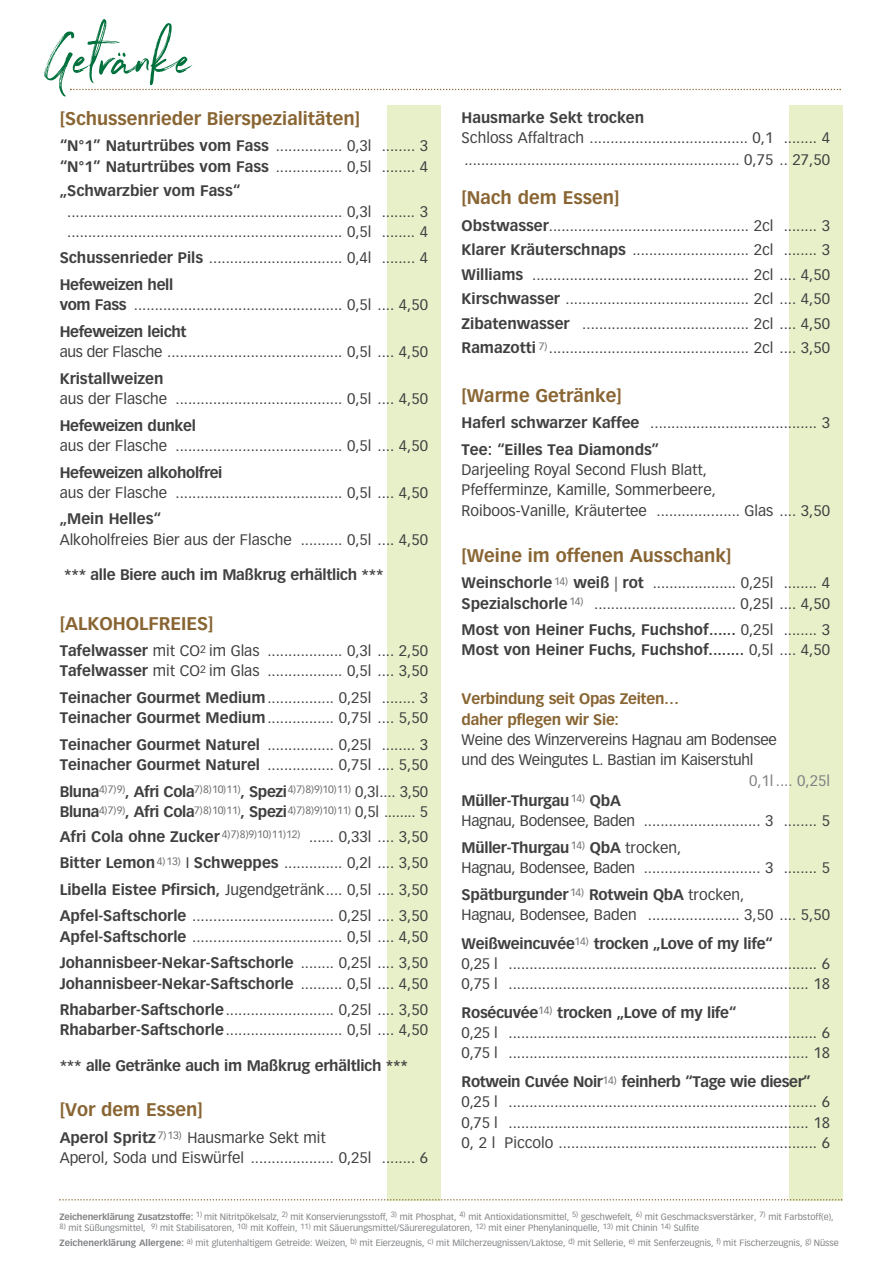
<style>
.page{position:relative;width:893px;height:1262px;background:#fff}
.page>*{position:absolute;margin:0;border:0;box-sizing:border-box;transform-origin:0 0}
.t1{font:700 18px "Vectora";color:#896533}
.t2{font:15px/20.2px "Vectora";color:#404041}
.t3{font:700 15px/26.7px "Vectora";color:#404041}
.t4{font:700 15px "Vectora";letter-spacing:-.02em;color:#404041}
.t5{font:15px "Vectora";letter-spacing:-.02em;color:#404041}
.t6{font:700 15px/20.2px "Vectora";letter-spacing:-.02em;color:#896533}
.t7{font:700 15px "Vectora";letter-spacing:-.025em;color:#404041}
.t8{font:15px "Vectora";color:#808285}
.t9{font:10.5px/20.2px "Vectora";letter-spacing:-.02em;color:#6d6e70}
.t10{font:9px/15.5px "Vectora";color:#808285}
.s1{font-weight:700}
.s2{font-weight:700;font-size:15px;color:#404041}
.s3{font-size:15px;color:#404041}
.s4{font-weight:400}
.s5{font-weight:700;color:#6d6e70}
</style>
<div class="page">
<div style="left:789px;top:105px;width:53px;height:1095px;background:#e8f0c9"></div>
<div style="left:387px;top:105px;width:54px;height:1095px;background:#e8f0c9"></div>
<svg style="left:44px;top:19px;width:796px;height:78px"></svg>
<svg style="left:59px;top:1199px;width:783px;height:1px"></svg>
<p class="t1" style="left:60px;top:111px;width:302px">[Schussenrieder Bierspezialitäten]</p>
<p class="t2" style="left:60px;top:137px;width:370px"><span class="s1">“N°1” Naturtrübes vom Fass</span> ................ 0,3l ........ 3 <span class="s1">“N°1” Naturtrübes vom Fass</span> ................ 0,5l ........ 4</p>
<p class="t3" style="left:60px;top:178px;width:182px">„Schwarzbier vom Fass“</p>
<p class="t2" style="left:67px;top:202px;width:362px">.................................................................. 0,3l ........ 3 .................................................................. 0,5l ........ 4</p>
<p class="t2" style="left:60px;top:245px;width:370px;line-height:26.7px"><span class="s1">Schussenrieder Pils</span> ................................ 0,4l ........ 4<br><span class="s1">Hefeweizen hell</span></p>
<p class="t2" style="left:60px;top:292px;width:370px;line-height:26.7px"><span class="s1">vom Fass</span> .................................................. 0,5l .... 4,50<br><span class="s1">Hefeweizen leicht</span></p>
<p class="t5" style="left:60px;top:345px;width:370px">aus der Flasche .......................................... 0,5l .... 4,50</p>
<p class="t3" style="left:60px;top:366px;width:105px">Kristallweizen</p>
<p class="t2" style="left:60px;top:389px;width:370px">aus der Flasche ........................................ 0,5l .... 4,50</p>
<p class="t7" style="left:60px;top:419px;width:138px">Hefeweizen dunkel</p>
<p class="t2" style="left:60px;top:436px;width:370px">aus der Flasche ........................................ 0,5l .... 4,50</p>
<p class="t7" style="left:60px;top:466px;width:164px">Hefeweizen alkoholfrei</p>
<p class="t2" style="left:60px;top:483px;width:370px">aus der Flasche ........................................ 0,5l .... 4,50</p>
<p class="t3" style="left:60px;top:507px;width:103px">„Mein Helles“</p>
<p class="t2" style="left:60px;top:530px;width:370px">Alkoholfreies Bier aus der Flasche .......... 0,5l .... 4,50</p>
<p class="t4" style="left:64px;top:568px;width:321px">*** alle Biere auch im Maßkrug erhältlich ***</p>
<p class="t1" style="left:60px;top:615px;width:155px">[ALKOHOLFREIES]</p>
<p class="t2" style="left:60px;top:641px;width:370px"><span class="s1">Tafelwasser</span> mit CO<sup>2</sup> im Glas .................. 0,3l .... 2,50<br><span class="s1">Tafelwasser</span> mit CO<sup>2</sup> im Glas .................. 0,5l .... 3,50</p>
<p class="t2" style="left:60px;top:688px;width:370px"><span class="s1">Teinacher Gourmet Medium</span>................ 0,25l ........ 3<br><span class="s1">Teinacher Gourmet Medium</span>................ 0,75l .... 5,50</p>
<p class="t2" style="left:60px;top:735px;width:370px"><span class="s1">Teinacher Gourmet Naturel</span> ................ 0,25l ........ 3<br><span class="s1">Teinacher Gourmet Naturel</span> ................ 0,75l .... 5,50</p>
<p class="t9" style="left:60px;top:780px;width:370px"><span class="s2">Bluna</span>4)7)9)<span class="s2">, Afri Cola</span>7)8)10)11)<span class="s2">, Spezi</span>4)7)8)9)10)11) <span class="s3">0,3l.... 3,50<br></span><span class="s2">Bluna</span>4)7)9)<span class="s2">, Afri Cola</span>7)8)10)11)<span class="s2">, Spezi</span>4)7)8)9)10)11) <span class="s3">0,5l ........ 5</span></p>
<p class="t2" style="left:60px;top:824px;width:370px;line-height:26.7px;text-align:justify"><span class="s1">Afri Cola ohne Zucker</span> <sup>4)7)8)9)10)11)12)</sup> ...... 0,33l .... 3,50<br><span class="s1">Bitter Lemon</span> <sup>4)13)</sup> I <span class="s1">Schweppes</span> .............. 0,2l .... 3,50<br><span class="s1">Libella Eistee Pfirsich,</span> Jugendgetränk.... 0,5l .... 3,50<br><span class="s1">Apfel-Saftschorle</span> .................................. 0,25l .... 3,50</p>
<p class="t2" style="left:60px;top:924px;width:370px;line-height:26.7px"><span class="s1">Apfel-Saftschorle</span> .................................... 0,5l .... 4,50<br><span class="s1">Johannisbeer-Nekar-Saftschorle</span> ........ 0,25l .... 3,50</p>
<p class="t2" style="left:60px;top:971px;width:370px;line-height:26.7px"><span class="s1">Johannisbeer-Nekar-Saftschorle</span> .......... 0,5l .... 4,50<br><span class="s1">Rhabarber-Saftschorle</span>.......................... 0,25l .... 3,50</p>
<p class="t2" style="left:60px;top:1021px;width:370px"><span class="s1">Rhabarber-Saftschorle</span>............................ 0,5l .... 4,50</p>
<p class="t4" style="left:60px;top:1059px;width:349px">*** alle Getränke auch im Maßkrug erhältlich ***</p>
<p class="t1" style="left:60px;top:1102px;width:145px">[Vor dem Essen]</p>
<p class="t2" style="left:60px;top:1128px;width:370px"><span class="s1">Aperol Spritz</span> <sup>7)13)</sup> Hausmarke Sekt mit<br>Aperol, Soda und Eiswürfel .................... 0,25l ........ 6</p>
<p class="t3" style="left:461px;top:105px;width:184px">Hausmarke Sekt trocken</p>
<p class="t2" style="left:461px;top:127px;width:370px;line-height:22.4px">Schloss Affaltrach ...................................... 0,1 ........ 4 .................................................................. 0,75 .. 27,50</p>
<p class="t1" style="left:461px;top:190px;width:159px">[Nach dem Essen]</p>
<p class="t2" style="left:461px;top:214px;width:370px;line-height:24.5px;text-align:justify"><span class="s1">Obstwasser</span>................................................ 2cl ........ 3<br><span class="s1">Klarer Kräuterschnaps</span> ............................ 2cl ........ 3<br><span class="s1">Williams</span> .................................................... 2cl .... 4,50<br><span class="s1">Kirschwasser</span> ............................................ 2cl .... 4,50<br><span class="s1">Zibatenwasser</span> ........................................ 2cl .... 4,50<br><span class="s1">Ramazotti</span> <sup>7)</sup> ................................................ 2cl .... 3,50</p>
<p class="t1" style="left:461px;top:387px;width:162px">[Warme Getränke]</p>
<p class="t3" style="left:461px;top:410px;width:370px">Haferl schwarzer Kaffee <span class="s4">........................................ 3<br></span>Tee: “Eilles Tea Diamonds”</p>
<p class="t2" style="left:461px;top:460px;width:370px">Darjeeling Royal Second Flush Blatt,<br>Pfefferminze, Kamille, Sommerbeere,<br>Roiboos-Vanille, Kräutertee .................... Glas .... 3,50</p>
<p class="t1" style="left:461px;top:548px;width:271px">[Weine im offenen Ausschank]</p>
<p class="t2" style="left:461px;top:574px;width:370px"><span class="s1">Weinschorle</span> <sup>14)</sup> <span class="s1">weiß</span> <span class="s5">|</span> <span class="s1">rot</span> .................... 0,25l ........ 4<br><span class="s1">Spezialschorle</span> <sup>14)</sup> .................................. 0,25l .... 4,50</p>
<p class="t3" style="left:461px;top:620px;width:370px;line-height:20.2px">Most von Heiner Fuchs, Fuchshof...... <span class="s4">0,25l ........ 3<br></span>Most von Heiner Fuchs, Fuchshof........ <span class="s4">0,5l .... 4,50</span></p>
<p class="t6" style="left:461px;top:690px;width:219px">Verbindung seit Opas Zeiten… daher pflegen wir Sie:</p>
<p class="t2" style="left:461px;top:730px;width:316px">Weine des Winzervereins Hagnau am Bodensee und des Weingutes L. Bastian im Kaiserstuhl</p>
<p class="t8" style="left:748px;top:774px;width:83px">0,1l .... 0,25l</p>
<p class="t2" style="left:461px;top:791px;width:370px"><span class="s1">Müller-Thurgau</span> <sup>14)</sup> <span class="s1">QbA<br></span>Hagnau, Bodensee, Baden ............................ 3 ........ 5</p>
<p class="t2" style="left:461px;top:838px;width:370px"><span class="s1">Müller-Thurgau</span> <sup>14)</sup> <span class="s1">QbA</span> trocken,<br>Hagnau, Bodensee, Baden ............................ 3 ........ 5</p>
<p class="t2" style="left:461px;top:885px;width:370px"><span class="s1">Spätburgunder</span> <sup>14)</sup> <span class="s1">Rotwein QbA</span> trocken,<br>Hagnau, Bodensee, Baden ...................... 3,50 .... 5,50</p>
<p class="t2" style="left:461px;top:934px;width:370px"><span class="s1">Weißweincuvée</span><sup>14)</sup> <span class="s1">trocken „Love of my life“<br></span>0,25 l .......................................................................... 6<br>0,75 l ........................................................................ 18</p>
<p class="t2" style="left:461px;top:1003px;width:370px"><span class="s1">Rosécuvée</span><sup>14)</sup> <span class="s1">trocken „Love of my life“<br></span>0,25 l .......................................................................... 6<br>0,75 l ........................................................................ 18</p>
<p class="t2" style="left:461px;top:1072px;width:370px"><span class="s1">Rotwein Cuvée Noir</span><sup>14)</sup> <span class="s1">feinherb “Tage wie dieser” </span>0,25 l .......................................................................... 6<br>0,75 l ........................................................................ 18<br>0, 2 l Piccolo .............................................................. 6</p>
<p class="t10" style="left:59px;top:1209px;width:775px"><span class="s1">Zeichenerklärung Zusatzstoffe:</span> <sup>1)</sup> mit Nitritpökelsalz, <sup>2)</sup> mit Konservierungsstoff, <sup>3)</sup> mit Phosphat, <sup>4)</sup> mit Antioxidationsmittel, <sup>5)</sup> geschwefelt, <sup>6)</sup> mit Geschmacksverstärker, <sup>7)</sup> mit Farbstoff(e),</p>
<p class="t10" style="left:59px;top:1220px;width:780px"><sup>8)</sup> mit Süßungsmittel, <sup>9)</sup> mit Stabilisatoren, <sup>10)</sup> mit Koffein, <sup>11)</sup> mit Säuerungsmittel/Säureregulatoren, <sup>12)</sup> mit einer Phenylaninquelle, <sup>13)</sup> mit Chinin <sup>14)</sup> Sulfite<br><span class="s1">Zeichenerklärung Allergene:</span> <sup>a)</sup> mit glutenhaltigem Getreide: Weizen, <sup>b)</sup> mit Eierzeugnis, <sup>c)</sup> mit Milcherzeugnissen/Laktose, <sup>d)</sup> mit Sellerie, <sup>e)</sup> mit Senferzeugnis, <sup>f)</sup> mit Fischerzeugnis, <sup>g)</sup> Nüsse</p>
</div>
